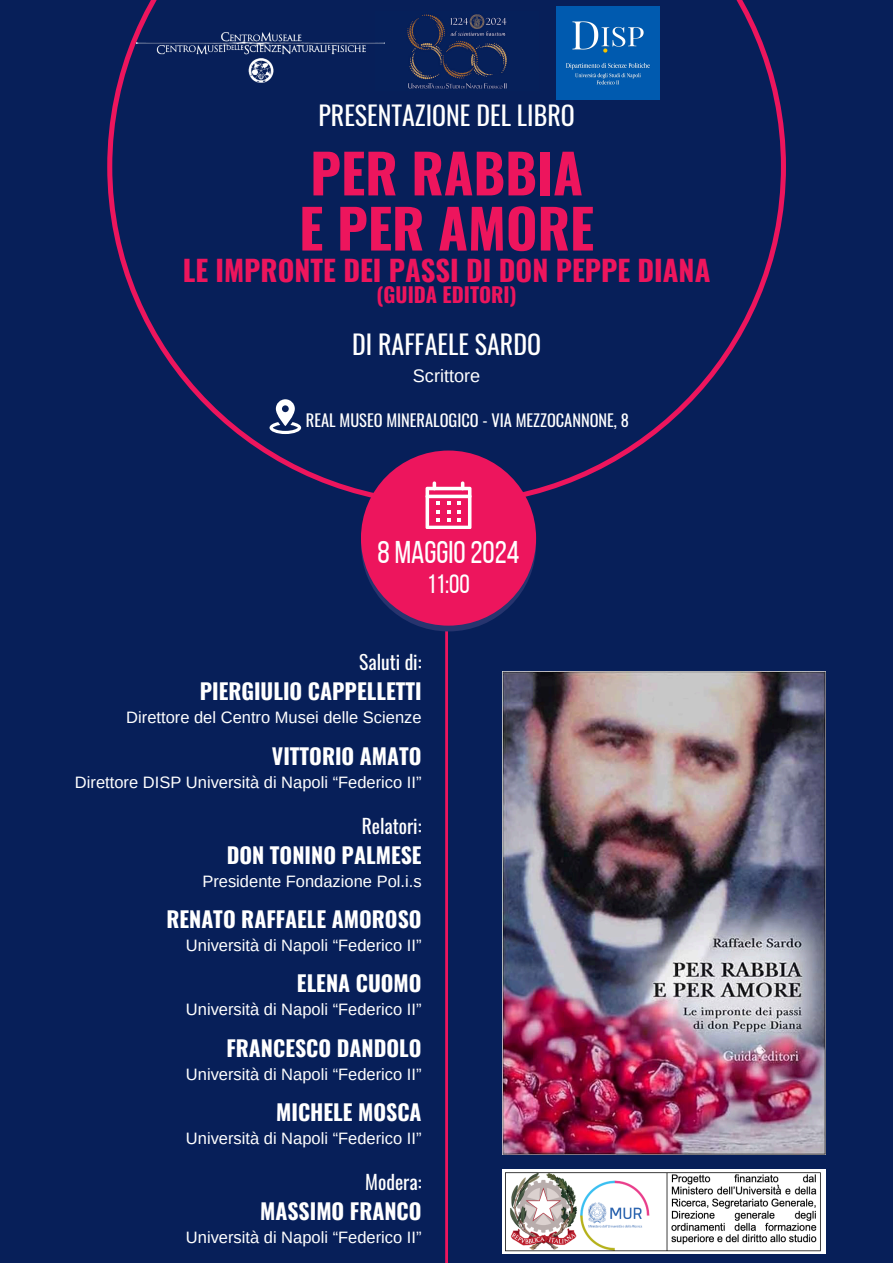
<style>
.page{position:relative;width:893px;height:1263px;background:#071f59}
.page>*{position:absolute;margin:0;border:0;box-sizing:border-box;transform-origin:0 0}
.t1{font:700 53.93px/55.1px "Oswald";color:#ed155d}
.t2{font:31.35px "Bebas Neue";color:#fff}
.t3{font:700 28.58px "Oswald";color:#ed155d}
.t4{font:26.47px "Bebas Neue";color:#fff}
.t5{font:25.95px "Oswald";color:#fff}
.t6{font:700 21.75px "Oswald";color:#fff}
.t7{font:700 20.62px "Oswald";color:#ed155d}
.t8{font:19.5px "Oswald";color:#fff}
.t9{font:18.15px "Arimo";color:#fff}
.t10{font:16.5px "Arimo";color:#fff}
.t11{font:16.42px "Oswald";color:#fff}
</style>
<div class="page">
<svg style="left:107px;top:0;width:679px;height:505px"></svg>
<hr style="left:445px;top:610px;width:3px;height:653px;background:#ed155d">
<img style="left:384px;top:12px;width:155px;height:79px">
<img style="left:136px;top:10px;width:248px;height:89px">
<svg style="left:269px;top:399px;width:32px;height:35px"></svg>
<img style="left:503px;top:1170px;width:322px;height:83px">
<div style="left:361px;top:456px;width:175px;height:175px;background:#27346e;border-radius:50%"></div>
<div style="left:361px;top:450px;width:175px;height:176px;background:#ed155d;border-radius:50%"></div>
<svg style="left:425px;top:481px;width:46px;height:48px"></svg>
<img style="left:503px;top:671px;width:322px;height:483px">
<img style="left:556px;top:7px;width:103px;height:92px">
<h1 class="t5" style="left:318px;top:95px;width:258px">PRESENTAZIONE DEL LIBRO</h1>
<p class="t1" style="left:299px;top:143px;width:296px">PER RABBIA<br>E PER AMORE</p>
<p class="t3" style="left:183px;top:247px;width:529px">LE IMPRONTE DEI PASSI DI DON PEPPE DIANA</p>
<p class="t7" style="left:376px;top:278px;width:141px">(GUIDA EDITORI)</p>
<h3 class="t5" style="left:352px;top:324px;width:190px">DI RAFFAELE SARDO</h3>
<p class="t9" style="left:413px;top:365px;width:69px">Scrittore</p>
<h4 class="t11" style="left:306px;top:407px;width:324px">REAL MUSEO MINERALOGICO - VIA MEZZOCANNONE, 8</h4>
<h3 class="t2" style="left:377px;top:539px;width:143px">8 MAGGIO 2024</h3>
<h2 class="t4" style="left:427px;top:573px;width:44px">11:00</h2>
<p class="t8" style="left:359px;top:647px;width:64px">Saluti di:</p>
<h3 class="t6" style="left:200px;top:674px;width:223px">PIERGIULIO CAPPELLETTI</h3>
<p class="t10" style="left:126px;top:708px;width:297px">Direttore del Centro Musei delle Scienze</p>
<h3 class="t6" style="left:272px;top:738px;width:151px">VITTORIO AMATO</h3>
<p class="t10" style="left:75px;top:773px;width:348px">Direttore DISP Università di Napoli “Federico II”</p>
<p class="t8" style="left:362px;top:810px;width:61px">Relatori:</p>
<h3 class="t6" style="left:227px;top:837px;width:196px">DON TONINO PALMESE</h3>
<p class="t10" style="left:202px;top:872px;width:221px">Presidente Fondazione Pol.i.s</p>
<h3 class="t6" style="left:166px;top:902px;width:257px">RENATO RAFFAELE AMOROSO</h3>
<p class="t10" style="left:186px;top:936px;width:237px">Università di Napoli “Federico II”</p>
<h3 class="t6" style="left:297px;top:966px;width:126px">ELENA CUOMO</h3>
<p class="t10" style="left:186px;top:1000px;width:237px">Università di Napoli “Federico II”</p>
<h3 class="t6" style="left:226px;top:1030px;width:197px">FRANCESCO DANDOLO</h3>
<p class="t10" style="left:186px;top:1065px;width:237px">Università di Napoli “Federico II”</p>
<h3 class="t6" style="left:276px;top:1095px;width:147px">MICHELE MOSCA</h3>
<p class="t10" style="left:186px;top:1129px;width:237px">Università di Napoli “Federico II”</p>
<p class="t8" style="left:365px;top:1166px;width:58px">Modera:</p>
<h3 class="t6" style="left:260px;top:1194px;width:163px">MASSIMO FRANCO</h3>
<p class="t10" style="left:186px;top:1228px;width:237px">Università di Napoli “Federico II”</p>
</div>
